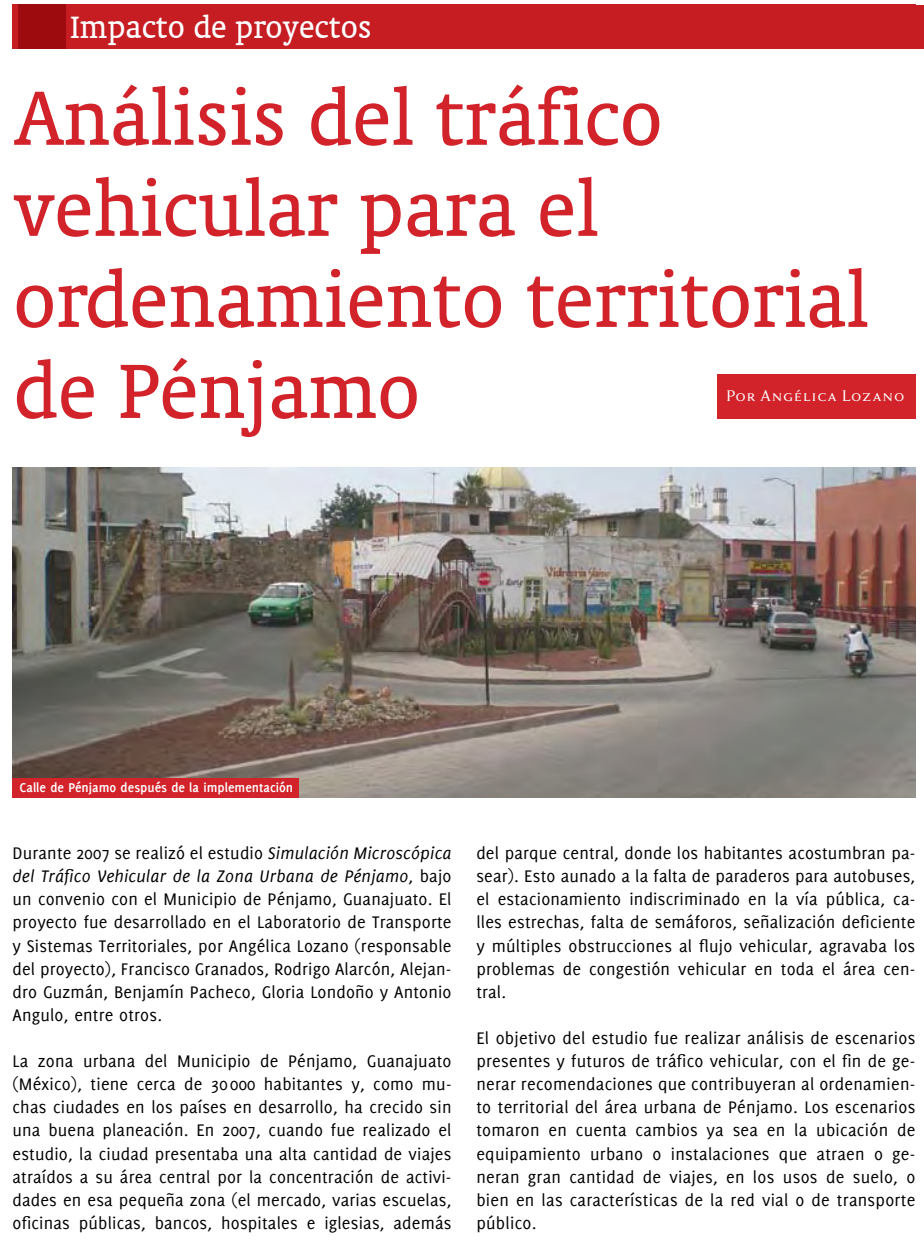
<style>
.page{position:relative;width:924px;height:1242px;background:#fff}
.page>*{position:absolute;margin:0;border:0;box-sizing:border-box;transform-origin:0 0}
.t1{font:87.5px/91px "Oranda BT";color:#d2232a}
.t2{font:35px "Oranda BT";color:#fff}
.t3{font:18.38px/23.1px "Delicious";letter-spacing:.01em;color:#000;text-align:justify}
.t4{font:16.62px "Anziano Small Caps";letter-spacing:-.005em;color:#fff}
.t5{font:700 14px "Delicious";color:#fff}
.s1{font-style:italic}
</style>
<div class="page">
<div style="left:13px;top:4px;width:903px;height:44px;background:#c61d23"></div>
<div style="left:21px;top:4px;width:44px;height:44px;background:#9e0b0f"></div>
<img style="left:13px;top:468px;width:902px;height:329px">
<div style="left:18px;top:4px;width:45px;height:44px;background:#9e0b0f"></div>
<div style="left:717px;top:374px;width:198px;height:45px;background:#d2232a"></div>
<div style="left:12px;top:778px;width:286px;height:19px;background:#d2232a"></div>
<div style="left:546px;top:5px;width:378px;height:43px;background:#c61d23"></div>
<h2 class="t2" style="left:70px;top:7px;width:303px">Impacto de proyectos</h2>
<h1 class="t1" style="left:13px;top:71px;width:857px">Análisis del tráfico vehicular para el ordenamiento territorial de Pénjamo</h1>
<p class="t4" style="left:726px;top:387px;width:180px">Por Angélica Lozano</p>
<p class="t5" style="left:20px;top:779px;width:275px">Calle de Pénjamo después de la implementación</p>
<p class="t3" style="left:13px;top:841px;width:441px">Durante 2007 se realizó el estudio <span class="s1">Simulación Microscópica del Tráfico Vehicular de la Zona Urbana de Pénjamo</span>, bajo un convenio con el Municipio de Pénjamo, Guanajuato. El proyecto fue desarrollado en el Laboratorio de Transporte y Sistemas Territoriales, por Angélica Lozano (responsable del proyecto), Francisco Granados, Rodrigo Alarcón, Alejan&shy;dro Guzmán, Benjamín Pacheco, Gloria Londoño y Antonio Angulo, entre otros.</p>
<p class="t3" style="left:13px;top:1049px;width:441px">La zona urbana del Municipio de Pénjamo, Guanajuato (México), tiene cerca de 30 000 habitantes y, como mu&shy;chas ciudades en los países en desarrollo, ha crecido sin una buena planeación. En 2007, cuando fue realizado el estudio, la ciudad presentaba una alta cantidad de viajes atraídos a su área central por la concentración de activi&shy;dades en esa pequeña zona (el mercado, varias escuelas, oficinas públicas, bancos, hospitales e iglesias, además</p>
<p class="t3" style="left:476px;top:841px;width:440px">del parque central, donde los habitantes acostumbran pa&shy;sear). Esto aunado a la falta de paraderos para autobuses, el estacionamiento indiscriminado en la vía pública, ca&shy;lles estrechas, falta de semáforos, señalización deficiente y múltiples obstrucciones al flujo vehicular, agravaba los problemas de congestión vehicular en toda el área cen&shy;tral.</p>
<p class="t3" style="left:476px;top:1026px;width:441px">El objetivo del estudio fue realizar análisis de escenarios presentes y futuros de tráfico vehicular, con el fin de ge&shy;nerar recomendaciones que contribuyeran al ordenamien&shy;to territorial del área urbana de Pénjamo. Los escenarios tomaron en cuenta cambios ya sea en la ubicación de equipamiento urbano o instalaciones que atraen o ge&shy;neran gran cantidad de viajes, en los usos de suelo, o bien en las características de la red vial o de transporte público.</p>
</div>
